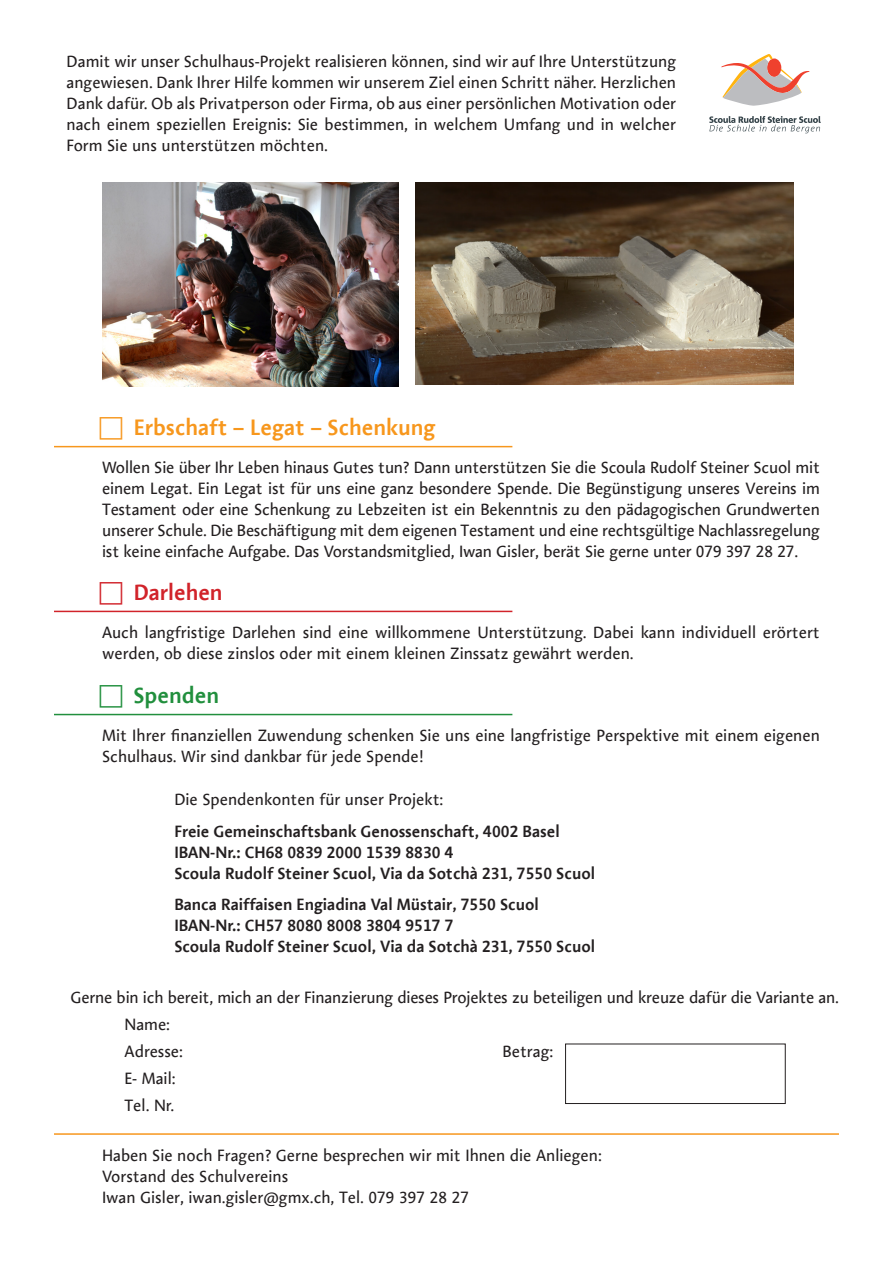
<style>
.page{position:relative;width:893px;height:1263px;background:#fff}
.page>*{position:absolute;margin:0;border:0;box-sizing:border-box;transform-origin:0 0}
.t1{font:600 22.5px "Aroma LT Com";color:#f7971d}
.t2{font:600 22.5px "Aroma LT Com";color:#d1232a}
.t3{font:600 22.5px "Aroma LT Com";color:#218f3d}
.t4{font:16.5px/21px "Aroma LT Com";color:#231f20;text-align:justify}
.t5{font:600 16.5px "Aroma LT Com";color:#231f20}
</style>
<div class="page">
<hr style="left:54px;top:446px;width:458px;height:1px;background:#f7971d">
<svg style="left:709px;top:116px;width:112px;height:17px"></svg>
<svg style="left:721px;top:54px;width:88px;height:52px"></svg>
<hr style="left:54px;top:611px;width:458px;height:1px;background:#d1232a">
<hr style="left:54px;top:714px;width:458px;height:1px;background:#218f3d">
<hr style="left:54px;top:1133px;width:785px;height:2px;background:#f7971d">
<img style="left:415px;top:183px;width:379px;height:201px">
<img style="left:102px;top:183px;width:296px;height:203px">
<div style="left:565px;top:1044px;width:220px;height:60px;border:1px solid #231f20"></div>
<p class="t4" style="left:67px;top:50px;width:611px">Damit wir unser Schulhaus-Projekt realisieren können, sind wir auf Ihre Unterstützung angewiesen. Dank Ihrer Hilfe kommen wir unserem Ziel einen Schritt näher. Herzlichen Dank dafür. Ob als Privatperson oder Firma, ob aus einer persönlichen Motivation oder nach einem speziellen Ereignis: Sie bestimmen, in welchem Umfang und in welcher Form Sie uns unterstützen möchten.</p>
<p class="t1" style="left:134px;top:412px;width:304px">Erbschaft – Legat – Schenkung</p>
<p class="t4" style="left:102px;top:456px;width:719px">Wollen Sie über Ihr Leben hinaus Gutes tun? Dann unterstützen Sie die Scoula Rudolf Steiner Scuol mit einem Legat. Ein Legat ist für uns eine ganz besondere Spende. Die Begünstigung unseres Vereins im Testament oder eine Schenkung zu Lebzeiten ist ein Bekenntnis zu den pädagogischen Grundwerten unserer Schule. Die Beschäftigung mit dem eigenen Testament und eine rechtsgültige Nachlassregelung ist keine einfache Aufgabe. Das Vorstandsmitglied, Iwan Gisler, berät Sie gerne unter 079 397 28 27.</p>
<p class="t2" style="left:134px;top:577px;width:91px">Darlehen</p>
<p class="t4" style="left:102px;top:621px;width:719px">Auch langfristige Darlehen sind eine willkommene Unterstützung. Dabei kann individuell erörtert werden, ob diese zinslos oder mit einem kleinen Zinssatz gewährt werden.</p>
<p class="t3" style="left:134px;top:680px;width:87px">Spenden</p>
<p class="t4" style="left:102px;top:724px;width:719px">Mit Ihrer finanziellen Zuwendung schenken Sie uns eine langfristige Perspektive mit einem eigenen<br>Schulhaus. Wir sind dankbar für jede Spende!</p>
<p class="t4" style="left:174px;top:789px;width:271px">Die Spendenkonten für unser Projekt:</p>
<p class="t5" style="left:174px;top:820px;width:387px">Freie Gemeinschaftsbank Genossenschaft, 4002 Basel</p>
<p class="t5" style="left:174px;top:841px;width:281px">IBAN-Nr.: CH68 0839 2000 1539 8830 4</p>
<p class="t5" style="left:174px;top:862px;width:422px">Scoula Rudolf Steiner Scuol, Via da Sotchà 231, 7550 Scuol</p>
<p class="t5" style="left:174px;top:894px;width:366px">Banca Raiffaisen Engiadina Val Müstair, 7550 Scuol</p>
<p class="t5" style="left:174px;top:915px;width:281px">IBAN-Nr.: CH57 8080 8008 3804 9517 7</p>
<p class="t5" style="left:174px;top:936px;width:422px">Scoula Rudolf Steiner Scuol, Via da Sotchà 231, 7550 Scuol</p>
<p class="t4" style="left:71px;top:987px;width:770px">Gerne bin ich bereit, mich an der Finanzierung dieses Projektes zu beteiligen und kreuze dafür die Variante an.</p>
<p class="t4" style="left:125px;top:1014px;width:47px">Name:</p>
<p class="t4" style="left:125px;top:1041px;width:60px">Adresse:</p>
<p class="t4" style="left:503px;top:1041px;width:52px">Betrag:</p>
<p class="t4" style="left:125px;top:1068px;width:53px">E- Mail:</p>
<p class="t4" style="left:125px;top:1095px;width:51px">Tel. Nr.</p>
<p class="t4" style="left:102px;top:1144px;width:501px">Haben Sie noch Fragen? Gerne besprechen wir mit Ihnen die Anliegen:</p>
<p class="t4" style="left:102px;top:1165px;width:188px">Vorstand des Schulvereins</p>
<p class="t4" style="left:102px;top:1186px;width:369px">Iwan Gisler, iwan.gisler@gmx.ch, Tel. 079 397 28 27</p>
</div>
